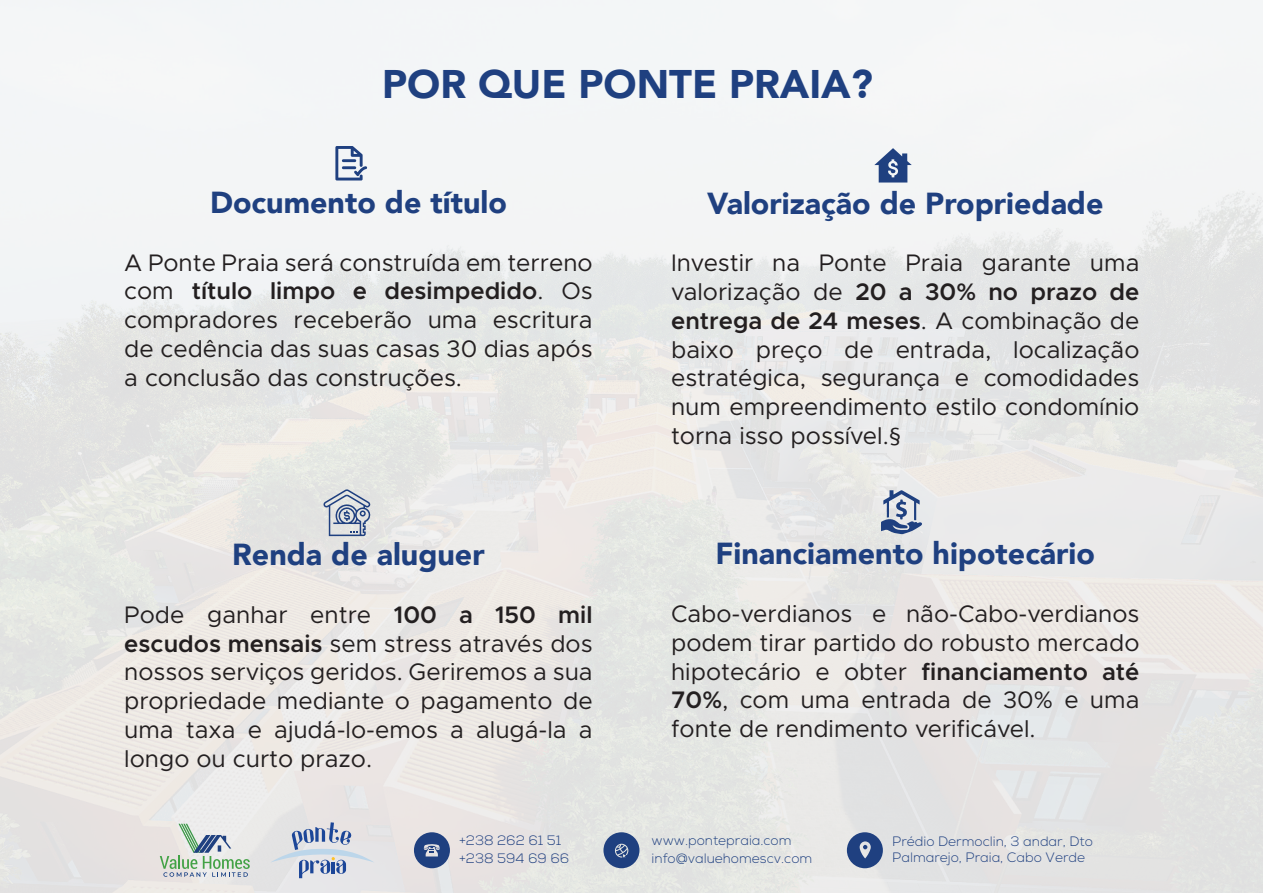
<style>
.page{position:relative;width:1263px;height:893px;background:#fff}
.page>*{position:absolute;margin:0;border:0;box-sizing:border-box;transform-origin:0 0}
.t1{font:900 39.9px "Avenir";color:#1f4080}
.t2{font:900 30.3px "Avenir";color:#1f4080}
.t3{font:24px/28.8px "Metropolis";color:#231f20;text-align:justify}
.t4{font:300 13.65px/17.5px "Nexa";color:#1f4080}
.s1{font-weight:600}
.s2{font-family:"Myriad Pro"}
</style>
<div class="page">
<div style="left:0;top:0;width:1263px;height:893px;background:linear-gradient(to right,#ececeb,#eaeae9)"></div>
<svg style="left:847px;top:832px;width:36px;height:36px"></svg>
<svg style="left:603px;top:832px;width:36px;height:36px"></svg>
<svg style="left:414px;top:832px;width:36px;height:36px"></svg>
<svg style="left:160px;top:824px;width:90px;height:53px;background:#c6d2cc"></svg>
<svg style="left:270px;top:822px;width:105px;height:56px;background:#c8cedb"></svg>
<svg style="left:335px;top:146px;width:32px;height:34px"></svg>
<svg style="left:874px;top:148px;width:38px;height:35px"></svg>
<svg style="left:881px;top:490px;width:41px;height:44px;background:#9aa7c0"></svg>
<svg style="left:323px;top:489px;width:49px;height:47px;background:#b0b9c8"></svg>
<h1 class="t1" style="left:382px;top:50px;width:492px">POR QUE PONTE PRAIA?</h1>
<p class="t2" style="left:210px;top:176px;width:298px">Documento de título</p>
<p class="t3" style="left:124px;top:248px;width:470px">A Ponte Praia será construída em terreno com <span class="s1">título limpo e desimpedido</span>. Os compradores receberão uma escritura de cedência das suas casas 30 dias após a conclusão das construções.</p>
<p class="t2" style="left:232px;top:529px;width:254px">Renda de aluguer</p>
<p class="t3" style="left:124px;top:600px;width:470px">Pode ganhar entre <span class="s1">100 a 150 mil escudos mensais</span> sem stress através dos nossos serviços geridos. Geriremos a sua propriedade mediante o pagamento de uma taxa e ajudá-lo-emos a alugá-la a longo ou curto prazo.</p>
<p class="t4" style="left:459px;top:832px;width:111px">+238 262 61 51 +238 594 69 66</p>
<p class="t2" style="left:707px;top:177px;width:398px">Valorização de Propriedade</p>
<p class="t3" style="left:671px;top:249px;width:470px">Investir na Ponte Praia garante uma valorização de <span class="s1">20 a 30% no prazo de entrega de 24 meses</span>. A combinação de baixo preço de entrada, localização estratégica, segurança e comodidades num empreendimento estilo condomínio torna isso possível.<span class="s2">§</span></p>
<p class="t2" style="left:715px;top:528px;width:381px">Financiamento hipotecário</p>
<p class="t3" style="left:671px;top:599px;width:470px">Cabo-verdianos e não-Cabo-verdianos podem tirar partido do robusto mercado hipotecário e obter <span class="s1">financiamento até 70%</span>, com uma entrada de 30% e uma fonte de rendimento verificável.</p>
<p class="t4" style="left:651px;top:832px;width:162px">www.pontepraia.com info@valuehomescv.com</p>
<p class="t4" style="left:892px;top:833px;width:202px;line-height:16.4px">Prédio Dermoclin, 3 andar, Dto<br>Palmarejo, Praia, Cabo Verde</p>
</div>
